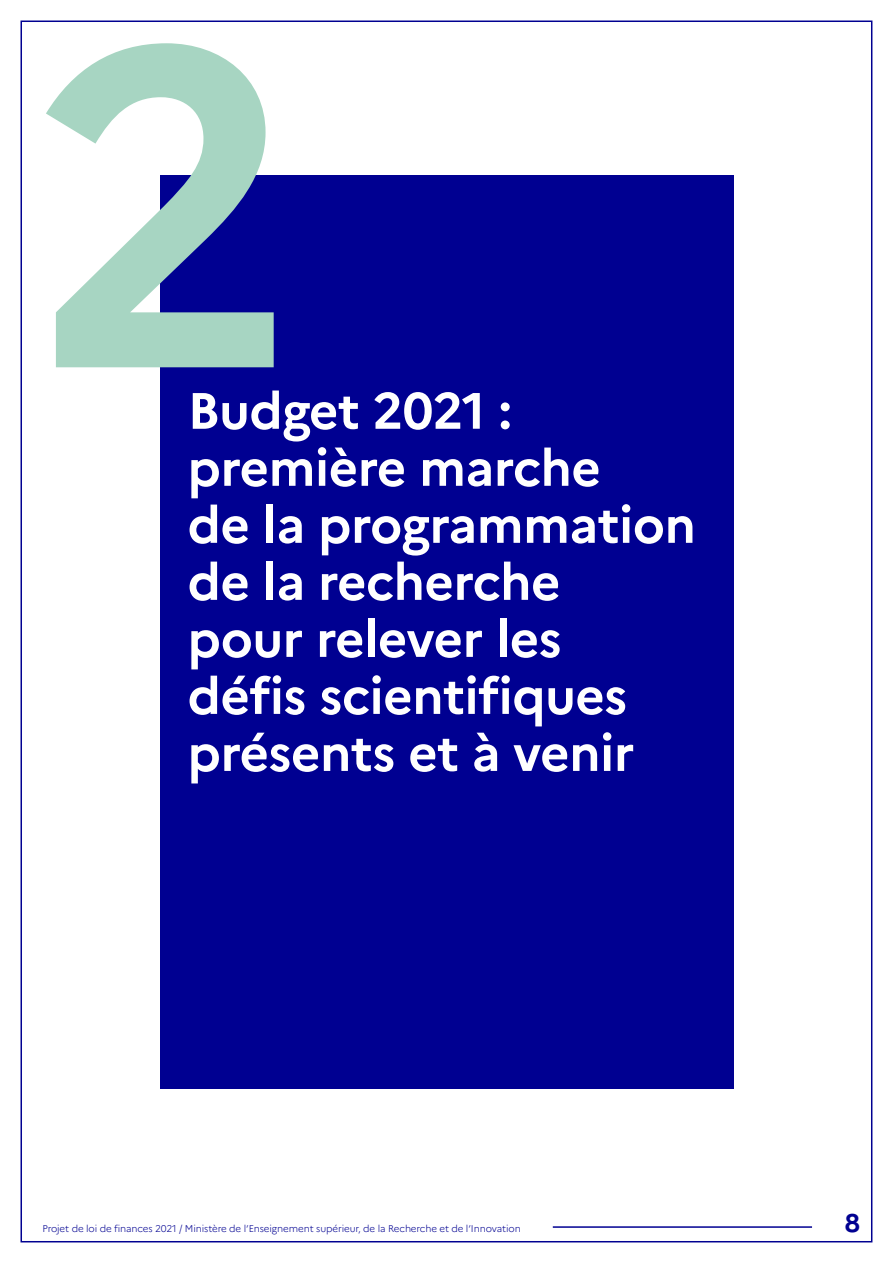
<style>
.page{position:relative;width:893px;height:1263px;background:#fff}
.page>*{position:absolute;margin:0;border:0;box-sizing:border-box;transform-origin:0 0}
.t1{font:700 450px "Marianne";color:#a7d5c2}
.t2{font:700 51px/57px "Marianne";letter-spacing:-.01em;color:#fff}
.t3{font:700 25.5px "Marianne";color:#000091}
.t4{font:300 9.75px "Marianne";letter-spacing:-.01em;color:#000091}
</style>
<div class="page">
<hr style="left:553px;top:1226px;width:259px;height:2px;background:#000091">
<div style="left:160px;top:175px;width:573px;height:913px;background:#000091"></div>
<h1 class="t1" style="left:30px;top:-67px;width:271px">2</h1>
<p class="t2" style="left:187px;top:382px;width:510px">Budget 2021 : première marche<br>de la programmation de la recherche<br>pour relever les<br>défis scientifiques présents et à venir</p>
<p class="t4" style="left:43px;top:1223px;width:480px">Projet de loi de finances 2021 / Ministère de l’Enseignement supérieur, de la Recherche et de l’Innovation</p>
<p class="t3" style="left:845px;top:1207px;width:17px">8</p>
</div>
